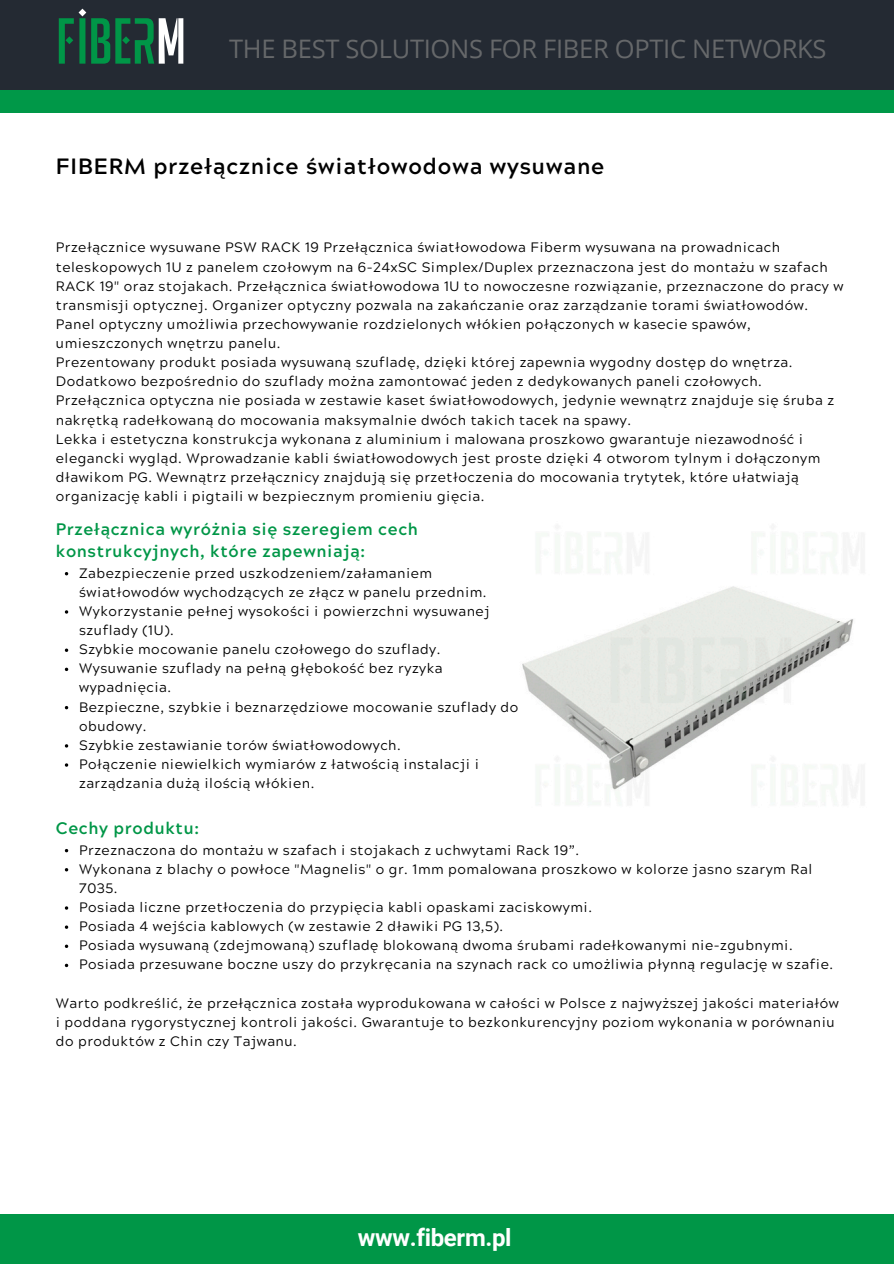
<style>
.page{position:relative;width:894px;height:1264px;background:#fff}
.page>*{position:absolute;margin:0;border:0;box-sizing:border-box;transform-origin:0 0}
.t1{font:25.5px "Open Sans";letter-spacing:-.01em;color:#66686a}
.t2{font:700 24px "Roboto";letter-spacing:-.015em;color:#fff}
.t3{font:700 22.05px "Acherus Grotesque";letter-spacing:.04em;color:#000}
.t4{font:700 16.65px/22.5px "Acherus Grotesque";letter-spacing:.04em;color:#009647}
.t5{font:13.65px/19.2px "Acherus Grotesque";letter-spacing:.04em;color:#000}
</style>
<div class="page">
<div style="left:0;top:0;width:893px;height:92px;background:#242a33"></div>
<div style="left:1px;top:91px;width:892px;height:22px;background:#009848"></div>
<svg style="left:59px;top:9px;width:124px;height:55px"></svg>
<div style="left:0;top:1214px;width:893px;height:49px;background:#009647"></div>
<svg style="left:65px;top:944px;width:3px;height:4px"></svg>
<img style="left:522px;top:586px;width:332px;height:204px">
<svg style="left:65px;top:648px;width:3px;height:4px"></svg>
<svg style="left:65px;top:667px;width:3px;height:4px"></svg>
<p class="t1" style="left:229px;top:31px;width:598px">THE BEST SOLUTIONS FOR FIBER OPTIC NETWORKS</p>
<p class="t3" style="left:56px;top:158px;width:550px">FIBERM przełącznice światłowodowa wysuwane</p>
<p class="t5" style="left:56px;top:240px;width:789px">Przełącznice wysuwane PSW RACK 19 Przełącznica światłowodowa Fiberm wysuwana na prowadnicach teleskopowych 1U z panelem czołowym na 6-24xSC Simplex/Duplex przeznaczona jest do montażu w szafach RACK 19" oraz stojakach. Przełącznica światłowodowa 1U to nowoczesne rozwiązanie, przeznaczone do pracy w transmisji optycznej. Organizer optyczny pozwala na zakańczanie oraz zarządzanie torami światłowodów.<br>Panel optyczny umożliwia przechowywanie rozdzielonych włókien połączonych w kasecie spawów, umieszczonych wnętrzu panelu.</p>
<h1 class="t5" style="left:56px;top:355px;width:779px">Prezentowany produkt posiada wysuwaną szufladę, dzięki której zapewnia wygodny dostęp do wnętrza.<br>Dodatkowo bezpośrednio do szuflady można zamontować jeden z dedykowanych paneli czołowych.<br>Przełącznica optyczna nie posiada w zestawie kaset światłowodowych, jedynie wewnątrz znajduje się śruba z nakrętką radełkowaną do mocowania maksymalnie dwóch takich tacek na spawy.</h1>
<h3 class="t5" style="left:56px;top:431px;width:765px">Lekka i estetyczna konstrukcja wykonana z aluminium i malowana proszkowo gwarantuje niezawodność i elegancki wygląd. Wprowadzanie kabli światłowodowych jest proste dzięki 4 otworom tylnym i dołączonym dławikom PG. Wewnątrz przełącznicy znajdują się przetłoczenia do mocowania trytytek, które ułatwiają organizację kabli i pigtaili w bezpiecznym promieniu gięcia.</h3>
<p class="t4" style="left:56px;top:520px;width:363px">Przełącznica wyróżnia się szeregiem cech konstrukcyjnych, które zapewniają:</p>
<p class="t5" style="left:79px;top:565px;width:409px">Zabezpieczenie przed uszkodzeniem/załamaniem światłowodów wychodzących ze złącz w panelu przednim.</p>
<h4 class="t5" style="left:79px;top:603px;width:412px">Wykorzystanie pełnej wysokości i powierzchni wysuwanej szuflady (1U).</h4>
<p class="t5" style="left:79px;top:641px;width:363px">Szybkie mocowanie panelu czołowego do szuflady.</p>
<p class="t5" style="left:79px;top:660px;width:365px">Wysuwanie szuflady na pełną głębokość bez ryzyka wypadnięcia.</p>
<p class="t5" style="left:79px;top:699px;width:440px">Bezpieczne, szybkie i beznarzędziowe mocowanie szuflady do obudowy.</p>
<p class="t5" style="left:79px;top:737px;width:323px">Szybkie zestawianie torów światłowodowych.</p>
<p class="t5" style="left:79px;top:756px;width:401px">Połączenie niewielkich wymiarów z łatwością instalacji i zarządzania dużą ilością włókien.</p>
<p class="t4" style="left:56px;top:819px;width:145px">Cechy produktu:</p>
<p class="t5" style="left:79px;top:842px;width:501px">Przeznaczona do montażu w szafach i stojakach z uchwytami Rack 19”.</p>
<p class="t5" style="left:79px;top:861px;width:734px">Wykonana z blachy o powłoce "Magnelis" o gr. 1mm pomalowana proszkowo w kolorze jasno szarym Ral<br>7035.</p>
<h4 class="t5" style="left:79px;top:899px;width:514px">Posiada liczne przetłoczenia do przypięcia kabli opaskami zaciskowymi.</h4>
<p class="t5" style="left:79px;top:918px;width:425px">Posiada 4 wejścia kablowych (w zestawie 2 dławiki PG 13,5).</p>
<p class="t5" style="left:79px;top:937px;width:714px">Posiada wysuwaną (zdejmowaną) szufladę blokowaną dwoma śrubami radełkowanymi nie-zgubnymi.</p>
<p class="t5" style="left:79px;top:956px;width:755px">Posiada przesuwane boczne uszy do przykręcania na szynach rack co umożliwia płynną regulację w szafie.</p>
<p class="t5" style="left:56px;top:995px;width:784px">Warto podkreślić, że przełącznica została wyprodukowana w całości w Polsce z najwyższej jakości materiałów i poddana rygorystycznej kontroli jakości. Gwarantuje to bezkonkurencyjny poziom wykonania w porównaniu do produktów z Chin czy Tajwanu.</p>
<p class="t2" style="left:358px;top:1223px;width:155px">www.fiberm.pl</p>
</div>
